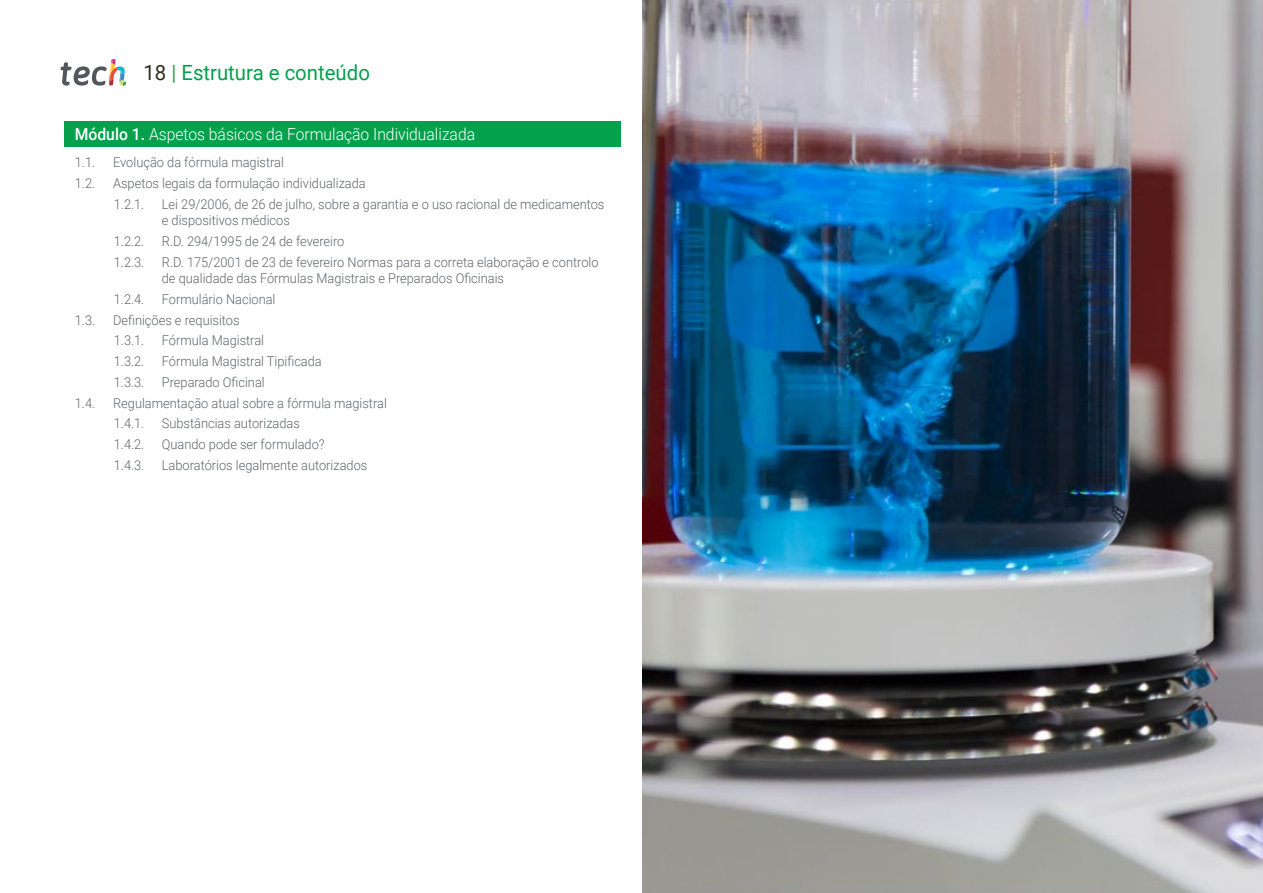
<style>
.page{position:relative;width:1263px;height:893px;background:#fff}
.page>*{position:absolute;margin:0;border:0;box-sizing:border-box;transform-origin:0 0}
.t1{font:21px "Roboto";color:#04a14d}
.t2{font:300 16.5px "Roboto";color:#fff;scale:.95 1}
.t3{font:300 13.5px/20.7px "Roboto";color:#61646a;scale:.95 1}
.s1{color:#312e20}
.s2{color:#2ca14b}
.s3{font-weight:500}
</style>
<div class="page">
<img style="left:642px;top:0;width:621px;height:893px">
<svg style="left:61px;top:59px;width:65px;height:27px"></svg>
<div style="left:64px;top:121px;width:557px;height:25px;background:#04a14d"></div>
<h1 class="t1" style="left:144px;top:57px;width:228px"><span class="s1">18</span> <span class="s2">|</span> Estrutura e conteúdo</h1>
<p class="t2" style="left:75px;top:123px;width:423px"><span class="s3">Módulo 1.</span> Aspetos básicos da Formulação Individualizada</p>
<p class="t3" style="left:75px;top:151px;width:23px">1.1.</p>
<p class="t3" style="left:113px;top:151px;width:181px">Evolução da fórmula magistral</p>
<p class="t3" style="left:75px;top:172px;width:23px">1.2.</p>
<p class="t3" style="left:113px;top:172px;width:267px">Aspetos legais da formulação individualizada<br>1.2.1.</p>
<p class="t3" style="left:162px;top:195px;width:467px;line-height:16.5px">Lei 29/2006, de 26 de julho, sobre a garantia e o uso racional de medicamentos e dispositivos médicos</p>
<p class="t3" style="left:114px;top:230px;width:34px">1.2.2.</p>
<p class="t3" style="left:162px;top:230px;width:194px">R.D. 294/1995 de 24 de fevereiro</p>
<p class="t3" style="left:114px;top:251px;width:34px">1.2.3.</p>
<p class="t3" style="left:162px;top:253px;width:461px;line-height:16.5px">R.D. 175/2001 de 23 de fevereiro Normas para a correta elaboração e controlo de qualidade das Fórmulas Magistrais e Preparados Oficinais</p>
<p class="t3" style="left:114px;top:288px;width:34px">1.2.4.</p>
<p class="t3" style="left:162px;top:288px;width:121px">Formulário Nacional</p>
<p class="t3" style="left:75px;top:309px;width:23px">1.3.</p>
<p class="t3" style="left:113px;top:309px;width:135px">Definições e requisitos<br>1.3.1.</p>
<p class="t3" style="left:162px;top:330px;width:109px">Fórmula Magistral</p>
<p class="t3" style="left:114px;top:350px;width:34px">1.3.2.</p>
<p class="t3" style="left:162px;top:350px;width:170px">Fórmula Magistral Tipificada</p>
<p class="t3" style="left:114px;top:371px;width:34px">1.3.3.</p>
<p class="t3" style="left:162px;top:371px;width:110px">Preparado Oficinal</p>
<p class="t3" style="left:75px;top:392px;width:23px">1.4.</p>
<p class="t3" style="left:113px;top:392px;width:290px">Regulamentação atual sobre a fórmula magistral<br>1.4.1.</p>
<p class="t3" style="left:162px;top:413px;width:147px">Substâncias autorizadas</p>
<p class="t3" style="left:114px;top:433px;width:34px">1.4.2.</p>
<p class="t3" style="left:162px;top:433px;width:173px">Quando pode ser formulado?</p>
<p class="t3" style="left:114px;top:454px;width:34px">1.4.3.</p>
<p class="t3" style="left:162px;top:454px;width:218px">Laboratórios legalmente autorizados</p>
</div>
